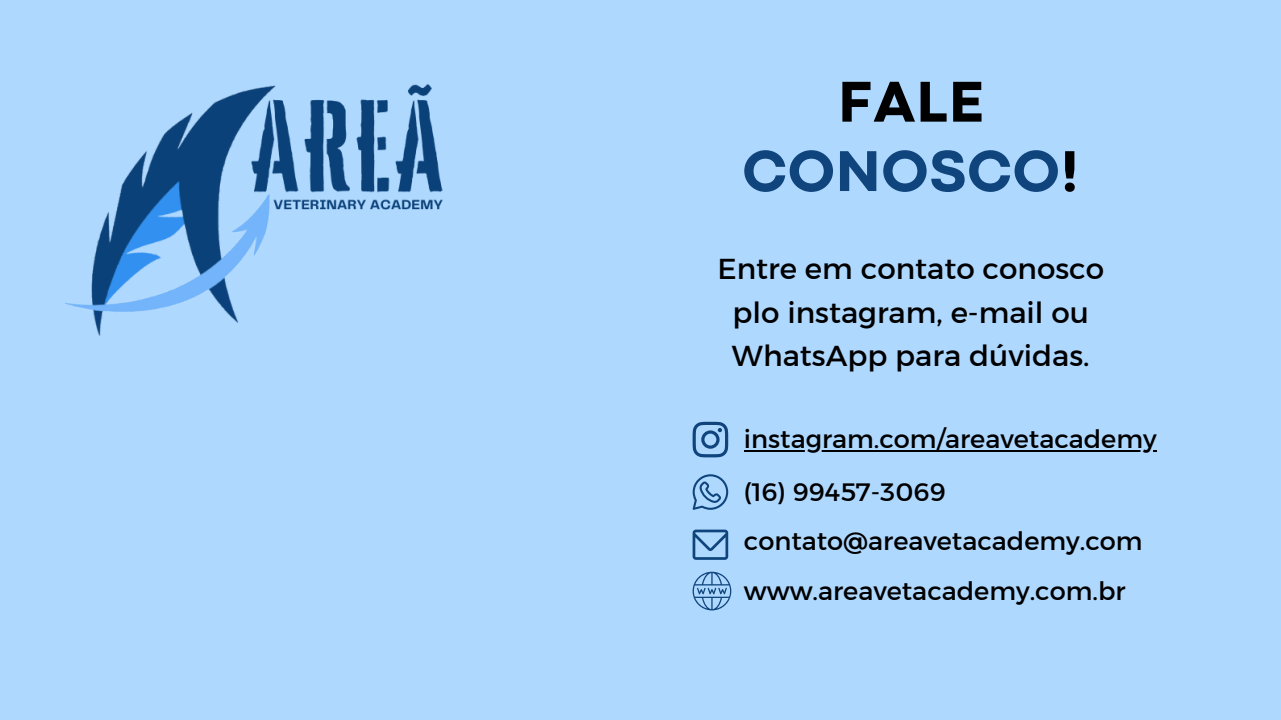
<style>
.page{position:relative;width:1281px;height:720px;background:#afd8ff}
.page>*{position:absolute;margin:0;border:0;box-sizing:border-box;transform-origin:0 0}
.t1{font:800 60px/69.4px "Codec Pro";letter-spacing:.025em;color:#0f457c;text-align:center}
.t2{font:29.38px/43.1px "Kief Montaser Regular";color:#000;text-align:center}
.t3{font:25.62px "Kief Montaser Regular";color:#000}
.s1{color:#000}
</style>
<div class="page">
<svg style="left:692px;top:422px;width:36px;height:35px"></svg>
<svg style="left:692px;top:474px;width:36px;height:36px"></svg>
<svg style="left:692px;top:530px;width:36px;height:30px"></svg>
<img style="left:65px;top:84px;width:378px;height:252px">
<svg style="left:692px;top:572px;width:39px;height:38px"></svg>
<hr style="left:744px;top:450px;width:412px;height:2px;background:#000">
<h1 class="t1" style="left:743px;top:72px;width:337px"><span class="s1">FALE<br></span>CONOSCO<span class="s1">!</span></h1>
<p class="t2" style="left:717px;top:247px;width:388px">Entre em contato conosco plo instagram, e-mail ou<br>WhatsApp para dúvidas.</p>
<p class="t3" style="left:744px;top:423px;width:414px">instagram.com/areavetacademy</p>
<p class="t3" style="left:744px;top:476px;width:203px">(16) 99457-3069</p>
<p class="t3" style="left:744px;top:525px;width:400px">contato@areavetacademy.com</p>
<p class="t3" style="left:744px;top:575px;width:383px">www.areavetacademy.com.br</p>
</div>
